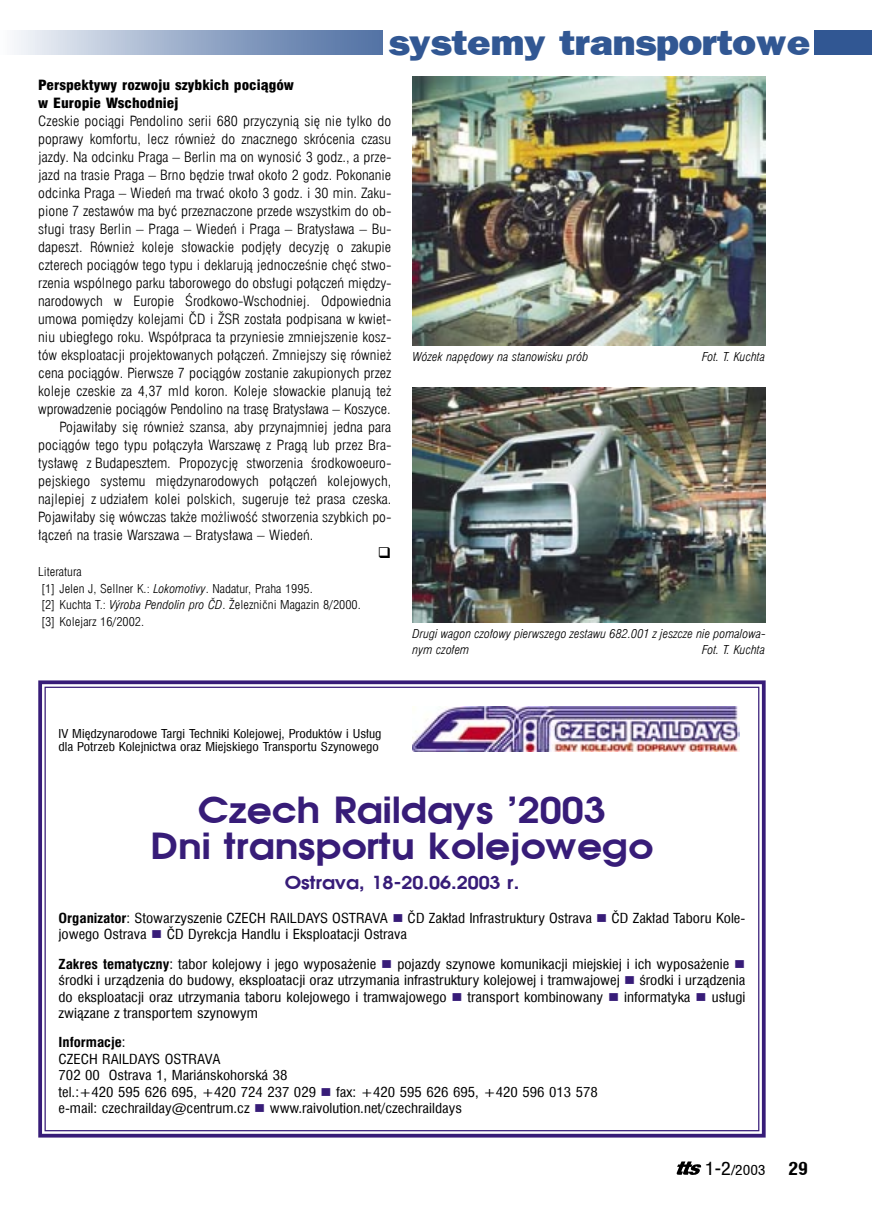
<style>
.page{position:relative;width:872px;height:1212px;background:#fff}
.page>*{position:absolute;margin:0;border:0;box-sizing:border-box;transform-origin:0 0}
.tekst0{font:700 36px "Avalonpl";color:#371c78;scale:1.1 1}
.t1{font:36px "Frankfurt Goth Hvypl";color:#315793;scale:1.1 1}
.tekst0-2{font:700 18px "Avalonpl";color:#371c78;scale:1.1 1}
.t2{font:700 18px "Switzerland Condpl";color:#000;scale:1.1 1}
.tekst0-3{font:13.8px/18px "Swis 721 Lt Cn EU Normal";letter-spacing:-.01em;color:#000;text-align:justify;scale:1.1 1}
.tekst{font:13.8px/18px "Swis 721 Lt Cn EU Normal";color:#000;text-align:justify;scale:1.1 1}
.tytuł1{font:13.8px "Swis 721 Blk Cn EU Normal";color:#000;scale:1.1 1}
.t3{font:13.8px "Switzerland Condpl";color:#000;scale:1.1 1}
.tekst0-4{font:13.5px/16.5px "Swis 721 Cn EU Normal";color:#000;scale:1.1 1}
.tekst0-5{font:13.5px "Swis 721 Cn EU Bold";color:#000;scale:1.1 1}
.literatura{font:12px "Swis 721 Lt Cn EU Normal";color:#000;scale:1.1 1}
.podpis0{font:12px/16.5px "Swis 721 Lt Cn EU Italic";color:#000;scale:1.1 1}
.tekst0-6{font:12px "Swis 721 Cn EU Normal";color:#000;scale:1.1 1}
.s1{font-family:"Swis 721 Lt Cn EU Italic"}
.s2{font-family:"Swis 721 Cn EU Bold"}
.s3{color:#371c78}
.s4{font-family:"Swis 721 Cn EU Normal"}
.s5{font-size:18px}
</style>
<div class="page">
<div style="left:814px;top:30px;width:58px;height:25px;background:#315793"></div>
<div style="left:0;top:30px;width:383px;height:25px;background:linear-gradient(to right,#f4f6f9,#496ba0)"></div>
<svg style="left:677px;top:1161px;width:24px;height:14px"></svg>
<img style="left:412px;top:77px;width:353px;height:269px">
<img style="left:412px;top:388px;width:353px;height:234px">
<svg style="left:38px;top:680px;width:728px;height:458px"></svg>
<img style="left:412px;top:706px;width:327px;height:45px">
<h1 class="t1" style="left:388px;top:21px;width:385px">systemy transportowe</h1>
<p class="tytuł1" style="left:38px;top:76px;width:234px">Perspektywy rozwoju szybkich pociągów</p>
<p class="tytuł1" style="left:38px;top:94px;width:129px">w Europie Wschodniej</p>
<p class="tekst0-3" style="left:38px;top:112px;width:322px">Czeskie pociągi Pendolino serii 680 przyczynią się nie tylko do poprawy komfortu, lecz również do znacznego skrócenia czasu jazdy. Na odcinku Praga – Berlin ma on wynosić 3 godz., a prze&shy;jazd na trasie Praga – Brno będzie trwał około 2 godz. Pokonanie odcinka Praga – Wiedeń ma trwać około 3 godz. i 30 min. Zaku&shy;pione 7 zestawów ma być przeznaczone przede wszystkim do ob&shy;sługi trasy Berlin – Praga – Wiedeń i Praga – Bratysława – Bu&shy;dapeszt. Również koleje słowackie podjęły decyzję o zakupie czterech pociągów tego typu i deklarują jednocześnie chęć stwo&shy;rzenia wspólnego parku taborowego do obsługi połączeń między&shy;narodowych w Europie Środkowo-Wschodniej. Odpowiednia umowa pomiędzy kolejami ČD i ŽSR została podpisana w kwiet&shy;niu ubiegłego roku. Współpraca ta przyniesie zmniejszenie kosz&shy;tów eksploatacji projektowanych połączeń. Zmniejszy się również cena pociągów. Pierwsze 7 pociągów zostanie zakupionych przez koleje czeskie za 4,37 mld koron. Koleje słowackie planują też wprowadzenie pociągów Pendolino na trasę Bratysława – Koszyce.</p>
<p class="tekst" style="left:38px;top:418px;width:322px;text-indent:21px">Pojawiłaby się również szansa, aby przynajmniej jedna para pociągów tego typu połączyła Warszawę z Pragą lub przez Bra&shy;tysławę z Budapesztem. Propozycję stworzenia środkowoeuro&shy;pejskiego systemu międzynarodowych połączeń kolejowych, najlepiej z udziałem kolei polskich, sugeruje też prasa czeska.<br>Pojawiłaby się wówczas także możliwość stworzenia szybkich po&shy;łączeń na trasie Warszawa – Bratysława – Wiedeń.</p>
<p class="literatura" style="left:38px;top:564px;width:41px">Literatura</p>
<p class="literatura" style="left:41px;top:581px;width:249px">[1] Jelen J, Sellner K.: <span class="s1">Lokomotivy</span>. Nadatur, Praha 1995.</p>
<p class="literatura" style="left:41px;top:597px;width:292px">[2] Kuchta T.: <span class="s1">Výroba Pendolin pro ČD</span>. Železnični Magazin 8/2000.</p>
<p class="literatura" style="left:41px;top:614px;width:95px">[3] Kolejarz 16/2002.</p>
<p class="podpis0" style="left:412px;top:349px;width:161px">Wózek napędowy na stanowisku prób</p>
<p class="podpis0" style="left:702px;top:349px;width:59px">Fot. T. Kuchta</p>
<p class="podpis0" style="left:412px;top:625px;width:322px">Drugi wagon czołowy pierwszego zestawu 682.001 z jeszcze nie pomalowa&shy;nym czołem</p>
<p class="podpis0" style="left:702px;top:642px;width:59px">Fot. T. Kuchta</p>
<p class="tekst0-6" style="left:59px;top:725px;width:295px">IV Międzynarodowe Targi Techniki Kolejowej, Produktów i Usług</p>
<p class="tekst0-6" style="left:59px;top:739px;width:293px">dla Potrzeb Kolejnictwa oraz Miejskiego Transportu Szynowego</p>
<p class="tekst0" style="left:198px;top:784px;width:372px">Czech Raildays ’2003</p>
<p class="tekst0" style="left:151px;top:820px;width:458px">Dni transportu kolejowego</p>
<p class="tekst0-2" style="left:285px;top:870px;width:215px">Ostrava, 18-20.06.2003 r.</p>
<p class="tekst0-4" style="left:59px;top:909px;width:626px"><span class="s2">Organizator</span>: Stowarzyszenie CZECH RAILDAYS OSTRAVA <span class="s3">■</span> ČD Zakład Infrastruktury Ostrava <span class="s3">■</span> ČD Zakład Taboru Kole&shy;jowego Ostrava <span class="s3">■</span> ČD Dyrekcja Handlu i Eksploatacji Ostrava</p>
<p class="tekst0-4" style="left:59px;top:955px;width:626px;text-align:justify"><span class="s2">Zakres tematyczny</span>: tabor kolejowy i jego wyposażenie <span class="s3">■</span> pojazdy szynowe komunikacji miejskiej i ich wyposażenie <span class="s3">■ </span>środki i urządzenia do budowy, eksploatacji oraz utrzymania infrastruktury kolejowej i tramwajowej <span class="s3">■</span> środki i urządzenia do eksploatacji oraz utrzymania taboru kolejowego i tramwajowego <span class="s3">■</span> transport kombinowany <span class="s3">■</span> informatyka <span class="s3">■</span> usługi związane z transportem szynowym</p>
<p class="tekst0-5" style="left:59px;top:1034px;width:62px">Informacje<span class="s4">:</span></p>
<p class="tekst0-4" style="left:59px;top:1050px;width:149px">CZECH RAILDAYS OSTRAVA</p>
<p class="tekst0-4" style="left:59px;top:1067px;width:210px">702 00 Ostrava 1, Mariánskohorská 38</p>
<p class="tekst0-4" style="left:59px;top:1083px;width:492px">tel.:+420 595 626 695, +420 724 237 029 <span class="s3">■</span> fax: +420 595 626 695, +420 596 013 578</p>
<p class="tekst0-4" style="left:59px;top:1100px;width:368px">e-mail: czechrailday@centrum.cz <span class="s3">■</span> www.raivolution.net/czechraildays</p>
<p class="t3" style="left:705px;top:1160px;width:57px"><span class="s5">1-2</span>/2003</p>
<h2 class="t2" style="left:788px;top:1157px;width:19px">29</h2>
</div>
